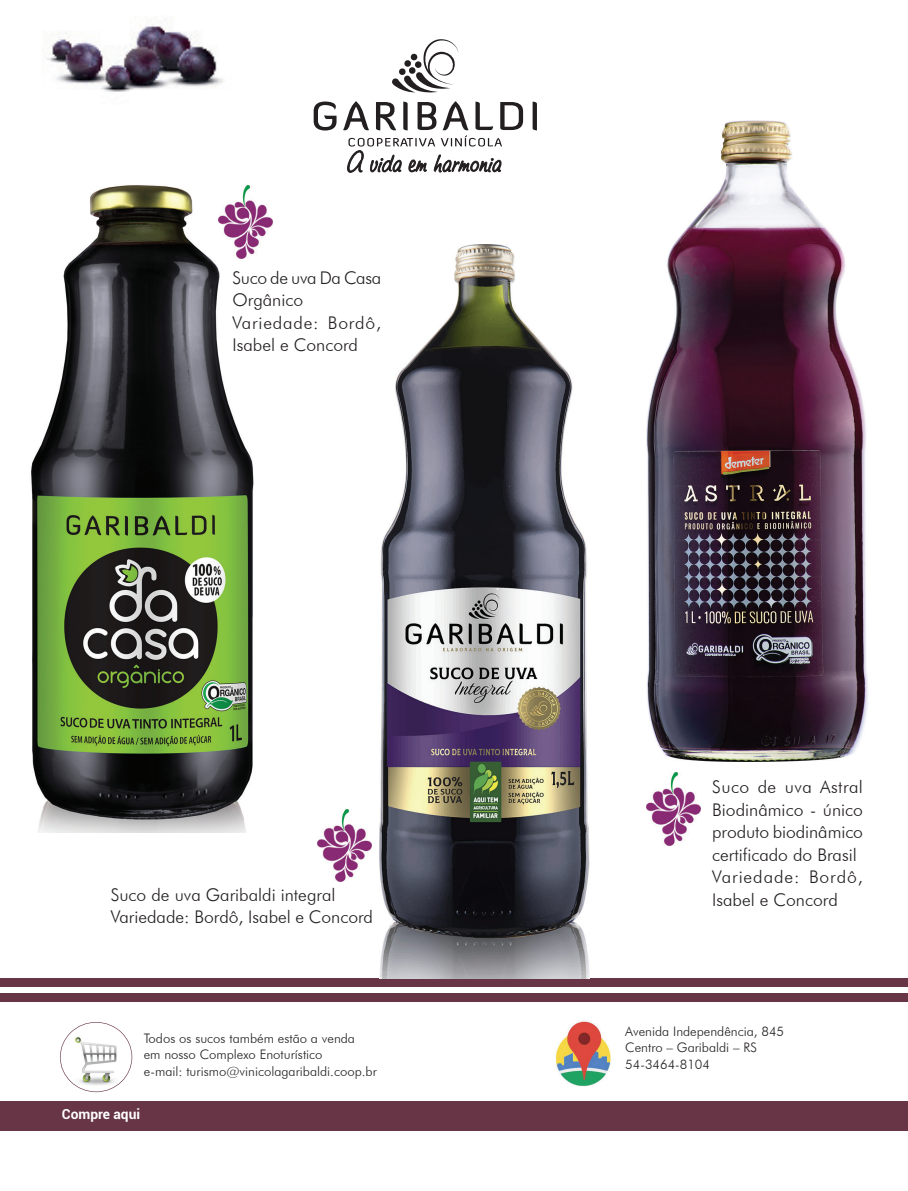
<style>
.page{position:relative;width:908px;height:1191px;background:#fff}
.page>*{position:absolute;margin:0;border:0;box-sizing:border-box;transform-origin:0 0}
.t1{font:300 17.5px/22.5px "Futura BT";color:#231f20}
.t2{font:700 13.75px "Roboto";color:#fff}
.t3{font:300 13.12px/16.2px "Futura BT";color:#231f20}
</style>
<div class="page">
<div style="left:0;top:1101px;width:907px;height:29px;background:#673546"></div>
<div style="left:0;top:978px;width:907px;height:8px;background:#673546"></div>
<div style="left:0;top:992px;width:907px;height:9px;background:#673546"></div>
<svg style="left:60px;top:1022px;width:72px;height:70px"></svg>
<img style="left:42px;top:18px;width:181px;height:74px">
<img style="left:31px;top:185px;width:223px;height:647px">
<img style="left:379px;top:244px;width:210px;height:734px">
<img style="left:646px;top:121px;width:222px;height:641px">
<svg style="left:313px;top:102px;width:23px;height:28px"></svg>
<svg style="left:532px;top:102px;width:4px;height:28px"></svg>
<svg style="left:392px;top:39px;width:66px;height:54px"></svg>
<svg style="left:343px;top:101px;width:180px;height:71px"></svg>
<img style="left:555px;top:1021px;width:56px;height:66px">
<img style="left:317px;top:809px;width:54px;height:72px">
<img style="left:646px;top:773px;width:54px;height:72px">
<img style="left:219px;top:186px;width:53px;height:72px">
<p class="t1" style="left:232px;top:266px;width:150px">Suco de uva Da Casa<br>Orgânico<br>Variedade: Bordô,<br>Isabel e Concord</p>
<p class="t1" style="left:111px;top:883px;width:264px">Suco de uva Garibaldi integral<br>Variedade: Bordô, Isabel e Concord</p>
<p class="t3" style="left:144px;top:1030px;width:234px">Todos os sucos também estão a venda<br>em nosso Complexo Enoturístico<br>e-mail: turismo@vinicolagaribaldi.coop.br</p>
<p class="t2" style="left:62px;top:1104px;width:80px">Compre aqui</p>
<p class="t1" style="left:712px;top:775px;width:152px">Suco de uva Astral<br>Biodinâmico - único produto biodinâmico certificado do Brasil<br>Variedade: Bordô,<br>Isabel e Concord</p>
<p class="t3" style="left:625px;top:1023px;width:160px">Avenida Independência, 845<br>Centro – Garibaldi – RS<br>54-3464-8104</p>
</div>
